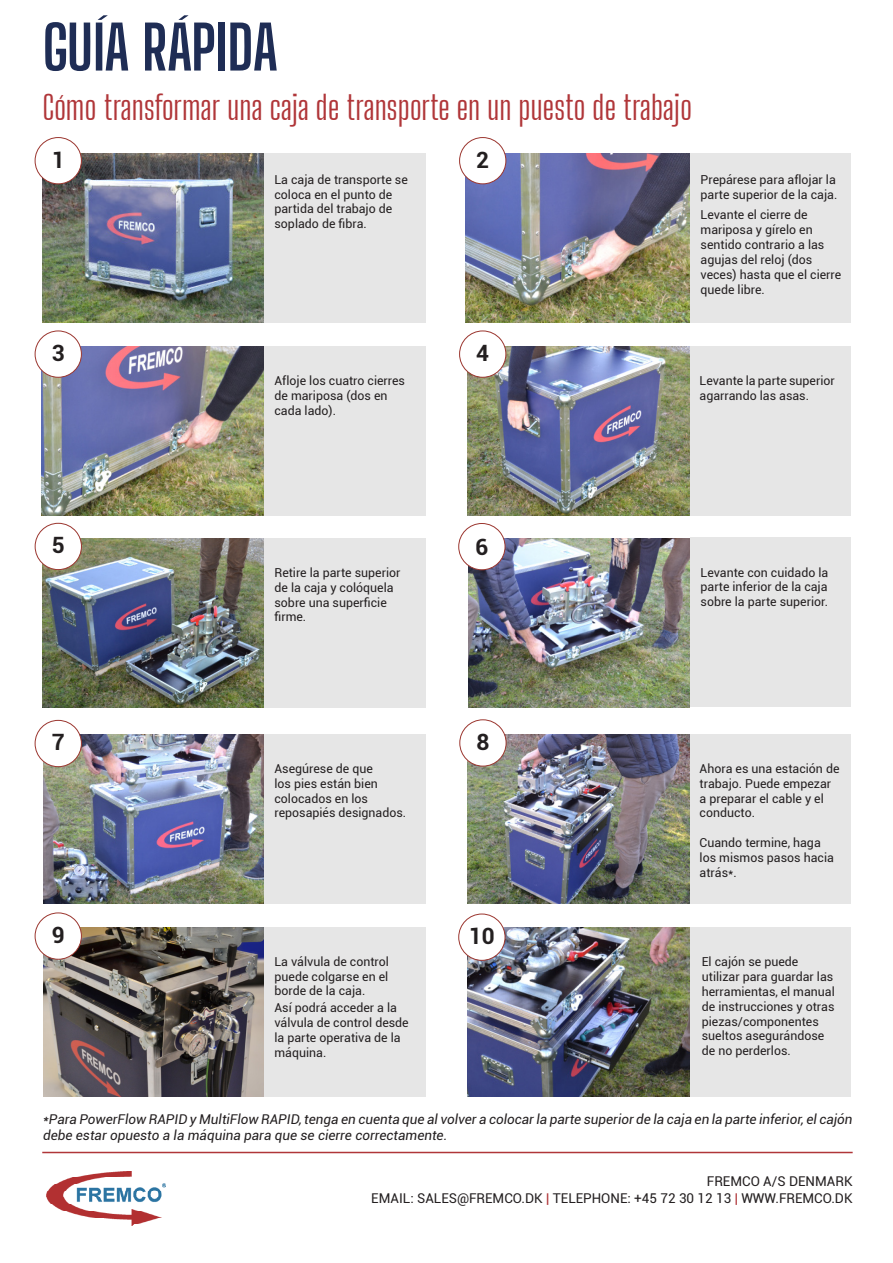
<style>
.page{position:relative;width:893px;height:1263px;background:#fff}
.page>*{position:absolute;margin:0;border:0;box-sizing:border-box;transform-origin:0 0}
.t1{font:700 60px "Big Shoulders Display";letter-spacing:-.005em;color:#1f2d55}
.t2{font:33px "Big Shoulders Display";letter-spacing:-.005em;color:#b03639}
.t3{font:700 22.5px "Roboto";color:#231f20}
.t4{font:italic 13.5px/16.2px "Roboto";color:#231f20}
.t5{font:13.5px/16.2px "Roboto";color:#231f20;text-align:right}
.t6{font:12.3px/14.9px "Roboto";color:#231f20}
.s1{color:#b03639}
</style>
<div class="page">
<img style="left:43px;top:927px;width:221px;height:169px">
<img style="left:42px;top:153px;width:222px;height:169px">
<svg style="left:34px;top:137px;width:48px;height:47px"></svg>
<div style="left:264px;top:153px;width:161px;height:169px;background:#e6e6e6"></div>
<img style="left:466px;top:153px;width:224px;height:169px">
<img style="left:42px;top:346px;width:222px;height:170px">
<img style="left:467px;top:347px;width:223px;height:169px">
<img style="left:43px;top:538px;width:221px;height:169px">
<img style="left:468px;top:538px;width:222px;height:169px">
<svg style="left:459px;top:137px;width:47px;height:47px"></svg>
<svg style="left:34px;top:330px;width:48px;height:48px"></svg>
<svg style="left:459px;top:330px;width:47px;height:48px"></svg>
<svg style="left:34px;top:523px;width:48px;height:47px"></svg>
<svg style="left:458px;top:523px;width:48px;height:47px"></svg>
<img style="left:43px;top:734px;width:221px;height:169px">
<img style="left:468px;top:734px;width:222px;height:169px">
<img style="left:468px;top:927px;width:222px;height:169px">
<svg style="left:34px;top:720px;width:48px;height:47px"></svg>
<svg style="left:459px;top:719px;width:48px;height:48px"></svg>
<svg style="left:34px;top:912px;width:48px;height:48px"></svg>
<svg style="left:458px;top:913px;width:48px;height:48px"></svg>
<div style="left:690px;top:927px;width:160px;height:169px;background:#e6e6e6"></div>
<div style="left:690px;top:153px;width:160px;height:169px;background:#e6e6e6"></div>
<div style="left:264px;top:346px;width:161px;height:170px;background:#e6e6e6"></div>
<div style="left:690px;top:346px;width:160px;height:170px;background:#e6e6e6"></div>
<div style="left:264px;top:538px;width:161px;height:169px;background:#e6e6e6"></div>
<div style="left:690px;top:538px;width:160px;height:169px;background:#e6e6e6"></div>
<div style="left:264px;top:734px;width:161px;height:169px;background:#e6e6e6"></div>
<div style="left:690px;top:734px;width:160px;height:169px;background:#e6e6e6"></div>
<div style="left:264px;top:927px;width:161px;height:169px;background:#e6e6e6"></div>
<img style="left:46px;top:1171px;width:119px;height:55px">
<hr style="left:42px;top:1152px;width:811px;height:1px;background:#b03639">
<p class="t1" style="left:42px;top:7px;width:237px">GUÍA RÁPIDA</p>
<p class="t2" style="left:42px;top:87px;width:651px">Cómo transformar una caja de transporte en un puesto de trabajo</p>
<p class="t3" style="left:52px;top:144px;width:14px">1</p>
<p class="t6" style="left:274px;top:171px;width:135px">La caja de transporte se coloca en el punto de partida del trabajo de soplado de fibra.</p>
<p class="t3" style="left:476px;top:144px;width:14px">2</p>
<p class="t3" style="left:52px;top:337px;width:14px">3</p>
<p class="t3" style="left:476px;top:337px;width:14px">4</p>
<p class="t6" style="left:701px;top:171px;width:138px">Prepárese para aflojar la parte superior de la caja.</p>
<p class="t6" style="left:701px;top:207px;width:142px">Levante el cierre de mariposa y gírelo en sentido contrario a las agujas del reloj (dos veces) hasta que el cierre quede libre.</p>
<p class="t6" style="left:274px;top:373px;width:132px">Afloje los cuatro cierres de mariposa (dos en cada lado).</p>
<p class="t6" style="left:700px;top:373px;width:137px">Levante la parte superior agarrando las asas.</p>
<p class="t3" style="left:52px;top:529px;width:14px">5</p>
<p class="t3" style="left:475px;top:531px;width:14px">6</p>
<p class="t6" style="left:274px;top:565px;width:127px">Retire la parte superior de la caja y colóquela sobre una superficie firme.</p>
<p class="t6" style="left:701px;top:564px;width:129px;text-align:justify">Levante con cuidado la parte inferior de la caja sobre la parte superior.</p>
<p class="t3" style="left:52px;top:727px;width:14px">7</p>
<p class="t3" style="left:476px;top:726px;width:14px">8</p>
<p class="t6" style="left:274px;top:761px;width:133px">Asegúrese de que<br>los pies están bien colocados en los reposapiés designados.</p>
<p class="t6" style="left:700px;top:761px;width:141px">Ahora es una estación de trabajo. Puede empezar a preparar el cable y el conducto.</p>
<p class="t6" style="left:700px;top:835px;width:136px">Cuando termine, haga los mismos pasos hacia atrás*.</p>
<p class="t3" style="left:52px;top:919px;width:14px">9</p>
<p class="t3" style="left:469px;top:920px;width:27px">10</p>
<p class="t6" style="left:274px;top:953px;width:116px;text-align:justify">La válvula de control puede colgarse en el borde de la caja.</p>
<p class="t6" style="left:274px;top:1000px;width:136px">Así podrá acceder a la válvula de control desde la parte operativa de la máquina.</p>
<p class="t6" style="left:702px;top:954px;width:135px">El cajón se puede utilizar para guardar las herramientas, el manual de instrucciones y otras piezas/componentes sueltos asegurándose de no perderlos.</p>
<p class="t4" style="left:43px;top:1110px;width:811px">*Para PowerFlow RAPID y MultiFlow RAPID, tenga en cuenta que al volver a colocar la parte superior de la caja en la parte inferior, el cajón debe estar opuesto a la máquina para que se cierre correctamente.</p>
<p class="t5" style="left:371px;top:1173px;width:483px">FREMCO A/S DENMARK<br>EMAIL: SALES@FREMCO.DK <span class="s1">|</span> TELEPHONE: +45 72 30 12 13 <span class="s1">|</span> WWW.FREMCO.DK</p>
</div>
